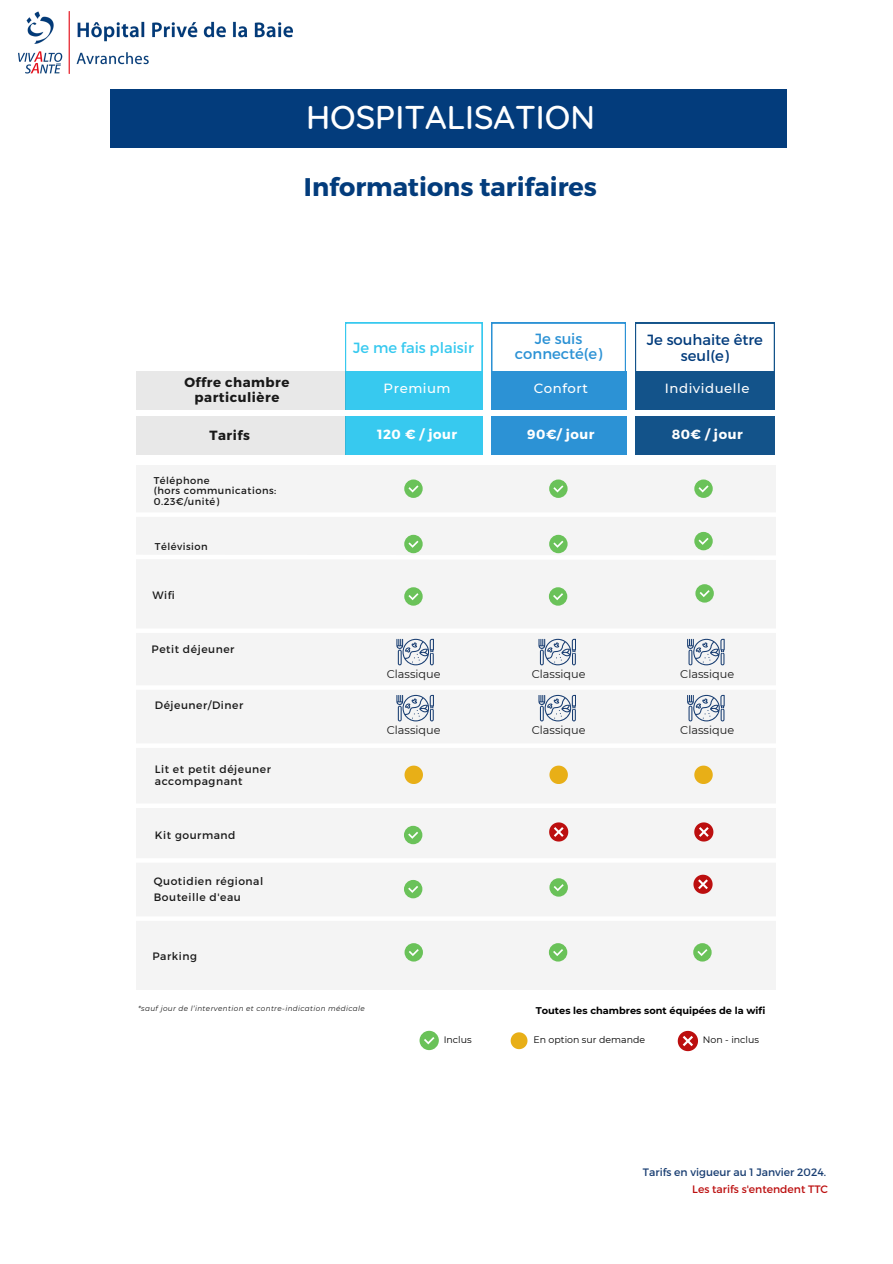
<style>
.page{position:relative;width:893px;height:1264px;background:#fff}
.page>*{position:absolute;margin:0;border:0;box-sizing:border-box;transform-origin:0 0}
.t1{font:500 33.6px "Quicksand";color:#fff}
.t2{font:700 25.5px "Montserrat";color:#033c7c}
.t3{font:14.7px/15.8px "Montserrat";color:#033c7c;text-align:center}
.t4{font:14.7px/15.8px "Montserrat";color:#2c92d5;text-align:center}
.t5{font:14.7px "Montserrat";color:#37c9ef}
.t6{font:700 13.35px/14.4px "Montserrat";letter-spacing:.04em;color:#191919;text-align:center}
.t7{font:500 13.35px "Montserrat";letter-spacing:.04em;color:#fff}
.t8{font:700 13.35px "Montserrat";letter-spacing:.04em;color:#fff}
.t9{font:11.25px "Montserrat";color:#191919}
.t10{font:10.8px/11.7px "Montserrat";letter-spacing:.05em;color:#191919}
.t11{font:10.8px "Montserrat";color:#193e72}
.t12{font:10.8px "Montserrat";color:#bc0f0f}
.t13{font:9.9px/10.6px "Montserrat";letter-spacing:.05em;color:#191919}
.t14{font:700 9.75px "Montserrat";color:#000}
.t15{font:9.45px "Montserrat";color:#000}
.t16{font:italic 7.2px "Montserrat";letter-spacing:.05em;color:#191919}
</style>
<div class="page">
<div style="left:345px;top:372px;width:137px;height:38px;background:#37c9ef"></div>
<div style="left:345px;top:416px;width:137px;height:38px;background:#37c9ef"></div>
<div style="left:635px;top:416px;width:139px;height:38px;background:#13538a"></div>
<div style="left:136px;top:465px;width:639px;height:525px;background:#f4f4f4"></div>
<div style="left:136px;top:512px;width:756px;height:5px;background:#fff"></div>
<div style="left:133px;top:628px;width:759px;height:5px;background:#fff"></div>
<div style="left:133px;top:743px;width:759px;height:5px;background:#fff"></div>
<hr style="left:133px;top:685px;width:759px;height:4px;background:#fff">
<div style="left:133px;top:803px;width:759px;height:5px;background:#fff"></div>
<hr style="left:133px;top:858px;width:759px;height:4px;background:#fff">
<hr style="left:133px;top:916px;width:759px;height:4px;background:#fff">
<div style="left:491px;top:372px;width:135px;height:38px;background:#2c92d5"></div>
<div style="left:491px;top:416px;width:135px;height:38px;background:#2c92d5"></div>
<div style="left:635px;top:372px;width:139px;height:38px;background:#13538a"></div>
<svg style="left:635px;top:323px;width:139px;height:49px"></svg>
<svg style="left:491px;top:323px;width:135px;height:49px"></svg>
<svg style="left:345px;top:322px;width:137px;height:52px"></svg>
<div style="left:136px;top:372px;width:209px;height:38px;background:#e8e8e8"></div>
<div style="left:136px;top:416px;width:209px;height:38px;background:#e8e8e8"></div>
<svg style="left:549px;top:765px;width:18px;height:18px"></svg>
<svg style="left:694px;top:765px;width:18px;height:18px"></svg>
<div style="left:549px;top:535px;width:18px;height:18px;background:#6ac259;border-radius:50%"></div>
<svg style="left:549px;top:822px;width:19px;height:19px"></svg>
<svg style="left:694px;top:822px;width:19px;height:19px"></svg>
<svg style="left:404px;top:765px;width:18px;height:18px"></svg>
<div style="left:404px;top:535px;width:18px;height:18px;background:#6ac259;border-radius:50%"></div>
<div style="left:404px;top:587px;width:18px;height:18px;background:#6ac259;border-radius:50%"></div>
<svg style="left:408px;top:593px;width:10px;height:7px"></svg>
<div style="left:549px;top:479px;width:18px;height:19px;background:#6ac259;border-radius:50%"></div>
<svg style="left:553px;top:485px;width:10px;height:7px"></svg>
<div style="left:694px;top:479px;width:18px;height:19px;background:#6ac259;border-radius:50%"></div>
<svg style="left:698px;top:485px;width:10px;height:7px"></svg>
<div style="left:404px;top:479px;width:18px;height:19px;background:#6ac259;border-radius:50%"></div>
<svg style="left:408px;top:485px;width:10px;height:7px"></svg>
<svg style="left:687px;top:695px;width:37px;height:26px"></svg>
<svg style="left:687px;top:639px;width:37px;height:26px"></svg>
<svg style="left:538px;top:695px;width:37px;height:26px"></svg>
<svg style="left:538px;top:639px;width:37px;height:26px"></svg>
<svg style="left:396px;top:695px;width:37px;height:26px"></svg>
<svg style="left:396px;top:639px;width:37px;height:26px"></svg>
<svg style="left:510px;top:1032px;width:17px;height:17px"></svg>
<svg style="left:677px;top:1030px;width:21px;height:21px"></svg>
<div style="left:419px;top:1030px;width:20px;height:20px;background:#6ac259;border-radius:50%"></div>
<svg style="left:424px;top:1037px;width:10px;height:7px"></svg>
<div style="left:110px;top:89px;width:677px;height:59px;background:#033c7c"></div>
<div style="left:694px;top:532px;width:18px;height:18px;background:#6ac259;border-radius:50%"></div>
<svg style="left:136px;top:538px;width:640px;height:24px"></svg>
<div style="left:549px;top:587px;width:18px;height:18px;background:#6ac259;border-radius:50%"></div>
<svg style="left:553px;top:593px;width:10px;height:7px"></svg>
<div style="left:695px;top:584px;width:18px;height:18px;background:#6ac259;border-radius:50%"></div>
<svg style="left:699px;top:590px;width:10px;height:7px"></svg>
<div style="left:404px;top:825px;width:18px;height:19px;background:#6ac259;border-radius:50%"></div>
<svg style="left:408px;top:832px;width:10px;height:6px"></svg>
<div style="left:404px;top:879px;width:18px;height:19px;background:#6ac259;border-radius:50%"></div>
<svg style="left:408px;top:886px;width:10px;height:6px"></svg>
<div style="left:549px;top:878px;width:19px;height:18px;background:#6ac259;border-radius:50%"></div>
<svg style="left:553px;top:884px;width:10px;height:7px"></svg>
<svg style="left:693px;top:874px;width:19px;height:19px"></svg>
<div style="left:404px;top:943px;width:19px;height:18px;background:#6ac259;border-radius:50%"></div>
<svg style="left:409px;top:949px;width:10px;height:7px"></svg>
<div style="left:549px;top:943px;width:18px;height:18px;background:#6ac259;border-radius:50%"></div>
<svg style="left:553px;top:949px;width:10px;height:7px"></svg>
<div style="left:693px;top:943px;width:18px;height:18px;background:#6ac259;border-radius:50%"></div>
<svg style="left:697px;top:949px;width:10px;height:7px"></svg>
<img style="left:19px;top:12px;width:273px;height:61px">
<p class="t1" style="left:306px;top:95px;width:290px">HOSPITALISATION</p>
<p class="t2" style="left:304px;top:171px;width:294px">Informations tarifaires</p>
<p class="t6" style="left:184px;top:375px;width:106px">Offre chambre particulière</p>
<p class="t6" style="left:209px;top:427px;width:42px">Tarifs</p>
<p class="t13" style="left:154px;top:474px;width:57px">Téléphone</p>
<p class="t13" style="left:154px;top:485px;width:124px">(hors communications:<br>0.23€/unité)</p>
<p class="t13" style="left:155px;top:540px;width:54px">Télévision</p>
<p class="t10" style="left:152px;top:588px;width:24px">Wifi</p>
<p class="t10" style="left:152px;top:642px;width:84px">Petit déjeuner</p>
<p class="t10" style="left:155px;top:698px;width:90px">Déjeuner/Diner</p>
<p class="t10" style="left:155px;top:763px;width:118px">Lit et petit déjeuner accompagnant</p>
<p class="t10" style="left:155px;top:828px;width:82px">Kit gourmand</p>
<p class="t10" style="left:154px;top:874px;width:111px">Quotidien régional</p>
<p class="t10" style="left:154px;top:890px;width:89px">Bouteille d'eau</p>
<p class="t10" style="left:152px;top:949px;width:46px">Parking</p>
<p class="t4" style="left:515px;top:330px;width:89px">Je suis connecté(e)</p>
<p class="t5" style="left:353px;top:338px;width:122px">Je me fais plaisir</p>
<p class="t3" style="left:646px;top:331px;width:118px">Je souhaite être seul(e)</p>
<p class="t7" style="left:383px;top:380px;width:69px">Premium</p>
<p class="t8" style="left:377px;top:426px;width:81px">120 € / jour</p>
<p class="t7" style="left:533px;top:380px;width:56px">Confort</p>
<p class="t8" style="left:527px;top:426px;width:69px">90€/ jour</p>
<p class="t7" style="left:665px;top:380px;width:86px">Individuelle</p>
<p class="t8" style="left:671px;top:426px;width:72px">80€ / jour</p>
<p class="t9" style="left:387px;top:666px;width:55px">Classique</p>
<p class="t9" style="left:387px;top:722px;width:55px">Classique</p>
<p class="t9" style="left:531px;top:666px;width:55px">Classique</p>
<p class="t9" style="left:531px;top:722px;width:55px">Classique</p>
<p class="t9" style="left:680px;top:666px;width:55px">Classique</p>
<p class="t9" style="left:680px;top:722px;width:55px">Classique</p>
<p class="t16" style="left:138px;top:1003px;width:228px">*sauf jour de l’intervention et contre-indication médicale</p>
<p class="t14" style="left:535px;top:1004px;width:231px">Toutes les chambres sont équipées de la wifi</p>
<p class="t15" style="left:443px;top:1033px;width:29px">Inclus</p>
<p class="t15" style="left:533px;top:1033px;width:113px">En option sur demande</p>
<p class="t15" style="left:702px;top:1033px;width:58px">Non - inclus</p>
<p class="t11" style="left:643px;top:1165px;width:185px">Tarifs en vigueur au 1 Janvier 2024.</p>
<p class="t12" style="left:692px;top:1182px;width:137px">Les tarifs s'entendent TTC</p>
</div>
